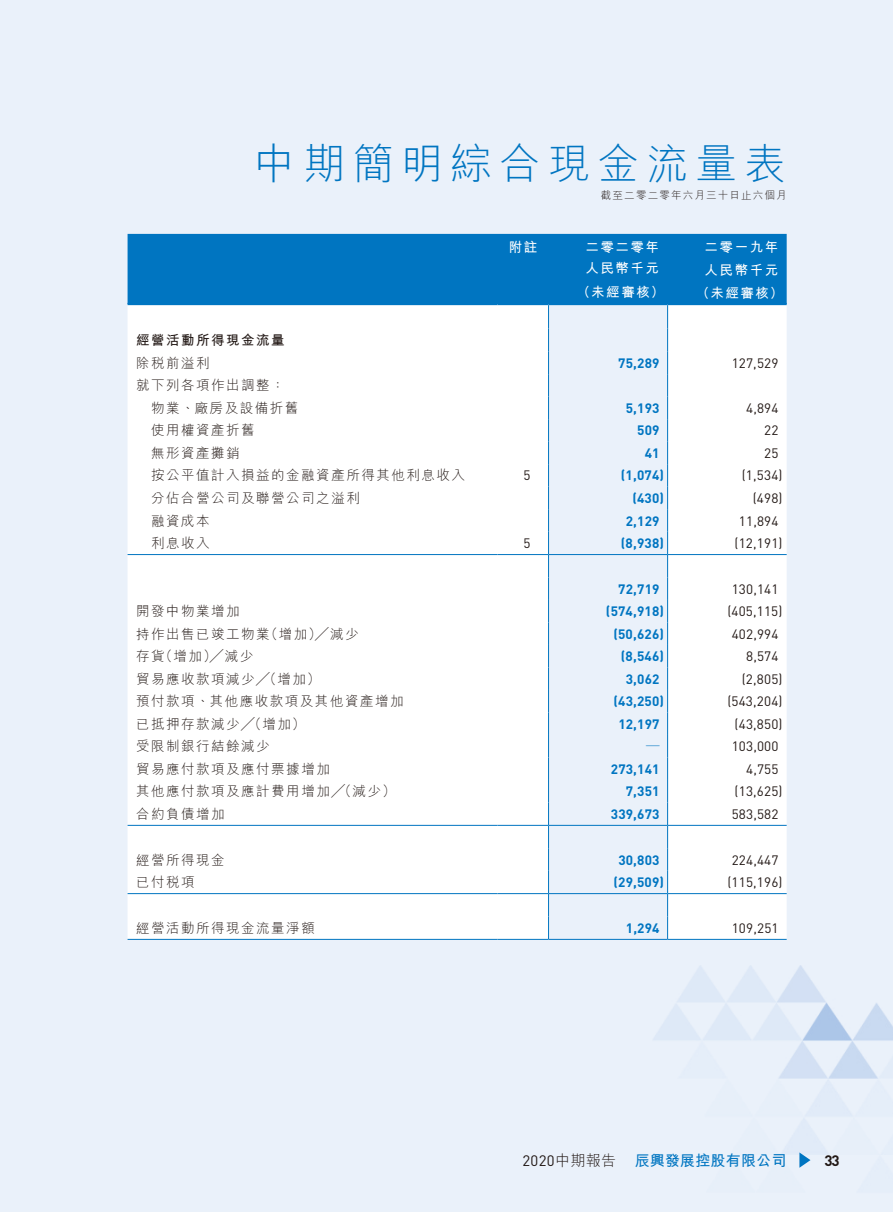
<style>
.page{position:relative;width:893px;height:1212px;background:#eaf1fa}
.page>*{position:absolute;margin:0;border:0;box-sizing:border-box;transform-origin:0 0}
.t1{font:300 42px "M Hei HK";letter-spacing:.165em;color:#0075c1}
.t2{font:700 15px "M Hei HK";letter-spacing:.01em;color:#0075c1}
.t3{font:700 15px "DIN";color:#231916}
.t4{font:300 13.5px/22.5px "M Hei HK";letter-spacing:.11em;color:#231916}
.t5{font:13.5px "DIN";letter-spacing:.01em;color:#231916}
.t6{font:700 13.5px "DIN";letter-spacing:.01em;color:#0075c1}
.t7{font:700 13.5px "M Hei HK";letter-spacing:.11em;color:#fff}
.t8{font:700 13.5px "M Hei HK";letter-spacing:.11em;color:#231916}
.t9{font:700 13.5px "M Hei HK";color:#0075c1}
.t10{font:300 10.5px "M Hei HK";letter-spacing:.11em;color:#231916}
.s1{font-family:"DIN";font-weight:400;color:#231916}
.s2{font-weight:300;color:#231916}
</style>
<div class="page">
<img style="left:653px;top:965px;width:240px;height:196px">
<svg style="left:799px;top:1152px;width:11px;height:16px"></svg>
<div style="left:128px;top:234px;width:659px;height:69px;background:#0075c1"></div>
<div style="left:128px;top:305px;width:659px;height:634px;background:#fff"></div>
<svg style="left:549px;top:305px;width:118px;height:634px"></svg>
<hr style="left:128px;top:554px;width:369px;height:1px;background:#0075c1">
<hr style="left:497px;top:554px;width:52px;height:1px;background:#0075c1">
<hr style="left:549px;top:554px;width:119px;height:1px;background:#0075c1">
<hr style="left:668px;top:554px;width:119px;height:1px;background:#0075c1">
<hr style="left:128px;top:825px;width:369px;height:1px;background:#0075c1">
<hr style="left:497px;top:825px;width:52px;height:1px;background:#0075c1">
<hr style="left:549px;top:825px;width:119px;height:1px;background:#0075c1">
<hr style="left:668px;top:825px;width:119px;height:1px;background:#0075c1">
<hr style="left:128px;top:893px;width:369px;height:1px;background:#0075c1">
<hr style="left:497px;top:893px;width:52px;height:1px;background:#0075c1">
<hr style="left:549px;top:893px;width:119px;height:1px;background:#0075c1">
<hr style="left:668px;top:893px;width:119px;height:1px;background:#0075c1">
<hr style="left:497px;top:303px;width:52px;height:2px;background:#0075c1">
<hr style="left:128px;top:939px;width:369px;height:1px;background:#0075c1">
<hr style="left:497px;top:939px;width:52px;height:1px;background:#0075c1">
<hr style="left:549px;top:939px;width:119px;height:1px;background:#0075c1">
<hr style="left:668px;top:939px;width:119px;height:1px;background:#0075c1">
<hr style="left:128px;top:303px;width:369px;height:2px;background:#0075c1">
<hr style="left:549px;top:303px;width:119px;height:2px;background:#0075c1">
<hr style="left:668px;top:303px;width:119px;height:2px;background:#0075c1">
<svg style="left:548px;top:305px;width:1px;height:634px"></svg>
<svg style="left:667px;top:305px;width:1px;height:634px"></svg>
<h1 class="t1" style="left:254px;top:134px;width:534px">中期簡明綜合現金流量表</h1>
<p class="t10" style="left:601px;top:187px;width:187px">截至二零二零年六月三十日止六個月</p>
<p class="t7" style="left:509px;top:237px;width:30px">附註</p>
<p class="t7" style="left:586px;top:237px;width:75px">二零二零年</p>
<p class="t7" style="left:705px;top:237px;width:75px">二零一九年</p>
<p class="t7" style="left:586px;top:259px;width:75px">人民幣千元</p>
<p class="t7" style="left:705px;top:260px;width:75px">人民幣千元</p>
<p class="t7" style="left:577px;top:282px;width:89px">（未經審核）</p>
<p class="t7" style="left:696px;top:283px;width:89px">（未經審核）</p>
<p class="t8" style="left:136px;top:331px;width:150px">經營活動所得現金流量</p>
<p class="t4" style="left:136px;top:351px;width:75px">除稅前溢利</p>
<p class="t6" style="left:618px;top:354px;width:43px">75,289</p>
<p class="t5" style="left:732px;top:355px;width:48px">127,529</p>
<p class="t4" style="left:136px;top:374px;width:164px">就下列各項作出調整：　物業、廠房及設備折舊</p>
<p class="t6" style="left:626px;top:399px;width:35px">5,193</p>
<p class="t5" style="left:746px;top:400px;width:34px">4,894</p>
<p class="t4" style="left:136px;top:419px;width:120px">　使用權資產折舊</p>
<p class="t6" style="left:637px;top:422px;width:24px">509</p>
<p class="t5" style="left:764px;top:422px;width:16px">22</p>
<p class="t4" style="left:136px;top:441px;width:105px">　無形資產攤銷</p>
<p class="t6" style="left:645px;top:444px;width:16px">41</p>
<p class="t5" style="left:764px;top:445px;width:16px">25</p>
<p class="t4" style="left:136px;top:464px;width:330px">　按公平值計入損益的金融資產所得其他利息收入</p>
<p class="t5" style="left:524px;top:467px;width:9px">5</p>
<p class="t6" style="left:621px;top:467px;width:45px">(1,074)</p>
<p class="t5" style="left:742px;top:467px;width:42px">(1,534)</p>
<p class="t4" style="left:136px;top:486px;width:225px">　分佔合營公司及聯營公司之溢利</p>
<p class="t6" style="left:632px;top:489px;width:33px">(430)</p>
<p class="t5" style="left:753px;top:490px;width:31px">(498)</p>
<p class="t4" style="left:136px;top:509px;width:75px">　融資成本</p>
<p class="t6" style="left:626px;top:512px;width:35px">2,129</p>
<p class="t5" style="left:739px;top:512px;width:41px">11,894</p>
<p class="t4" style="left:136px;top:531px;width:75px">　利息收入</p>
<p class="t5" style="left:524px;top:535px;width:9px">5</p>
<p class="t6" style="left:621px;top:534px;width:45px">(8,938)</p>
<p class="t5" style="left:735px;top:535px;width:49px">(12,191)</p>
<p class="t6" style="left:618px;top:580px;width:43px">72,719</p>
<p class="t5" style="left:732px;top:580px;width:48px">130,141</p>
<p class="t4" style="left:136px;top:599px;width:105px">開發中物業增加</p>
<p class="t6" style="left:606px;top:602px;width:60px">(574,918)</p>
<p class="t5" style="left:727px;top:603px;width:57px">(405,115)</p>
<p class="t4" style="left:136px;top:622px;width:224px">持作出售已竣工物業（增加）╱減少</p>
<p class="t6" style="left:613px;top:625px;width:52px">(50,626)</p>
<p class="t5" style="left:732px;top:625px;width:48px">402,994</p>
<p class="t4" style="left:136px;top:644px;width:119px">存貨（增加）╱減少</p>
<p class="t6" style="left:621px;top:647px;width:45px">(8,546)</p>
<p class="t5" style="left:746px;top:648px;width:34px">8,574</p>
<p class="t4" style="left:136px;top:667px;width:186px">貿易應收款項減少╱（增加）</p>
<p class="t6" style="left:626px;top:670px;width:35px">3,062</p>
<p class="t5" style="left:742px;top:670px;width:42px">(2,805)</p>
<p class="t4" style="left:136px;top:689px;width:269px">預付款項、其他應收款項及其他資產增加</p>
<p class="t6" style="left:613px;top:692px;width:52px">(43,250)</p>
<p class="t5" style="left:727px;top:693px;width:57px">(543,204)</p>
<p class="t4" style="left:136px;top:712px;width:171px">已抵押存款減少╱（增加）</p>
<p class="t6" style="left:618px;top:715px;width:43px">12,197</p>
<p class="t5" style="left:735px;top:715px;width:49px">(43,850)</p>
<p class="t4" style="left:136px;top:734px;width:135px">受限制銀行結餘減少</p>
<p class="t9" style="left:646px;top:736px;width:15px">—</p>
<p class="t5" style="left:732px;top:738px;width:48px">103,000</p>
<p class="t4" style="left:136px;top:757px;width:195px">貿易應付款項及應付票據增加</p>
<p class="t6" style="left:611px;top:760px;width:50px">273,141</p>
<p class="t5" style="left:746px;top:760px;width:34px">4,755</p>
<p class="t4" style="left:136px;top:780px;width:261px">其他應付款項及應計費用增加╱（減少）</p>
<p class="t6" style="left:626px;top:783px;width:35px">7,351</p>
<p class="t5" style="left:735px;top:783px;width:49px">(13,625)</p>
<p class="t4" style="left:136px;top:802px;width:90px">合約負債增加</p>
<p class="t6" style="left:611px;top:805px;width:50px">339,673</p>
<p class="t5" style="left:732px;top:805px;width:48px">583,582</p>
<p class="t4" style="left:136px;top:848px;width:90px">經營所得現金</p>
<p class="t6" style="left:618px;top:851px;width:43px">30,803</p>
<p class="t5" style="left:732px;top:851px;width:48px">224,447</p>
<p class="t4" style="left:136px;top:870px;width:60px">已付稅項</p>
<p class="t6" style="left:613px;top:873px;width:52px">(29,509)</p>
<p class="t5" style="left:727px;top:874px;width:57px">(115,196)</p>
<p class="t4" style="left:136px;top:916px;width:180px">經營活動所得現金流量淨額</p>
<p class="t6" style="left:626px;top:919px;width:35px">1,294</p>
<p class="t5" style="left:732px;top:919px;width:48px">109,251</p>
<p class="t2" style="left:523px;top:1149px;width:265px"><span class="s1">2020</span><span class="s2">中期報告</span> 辰興發展控股有限公司</p>
<p class="t3" style="left:824px;top:1150px;width:17px">33</p>
</div>
